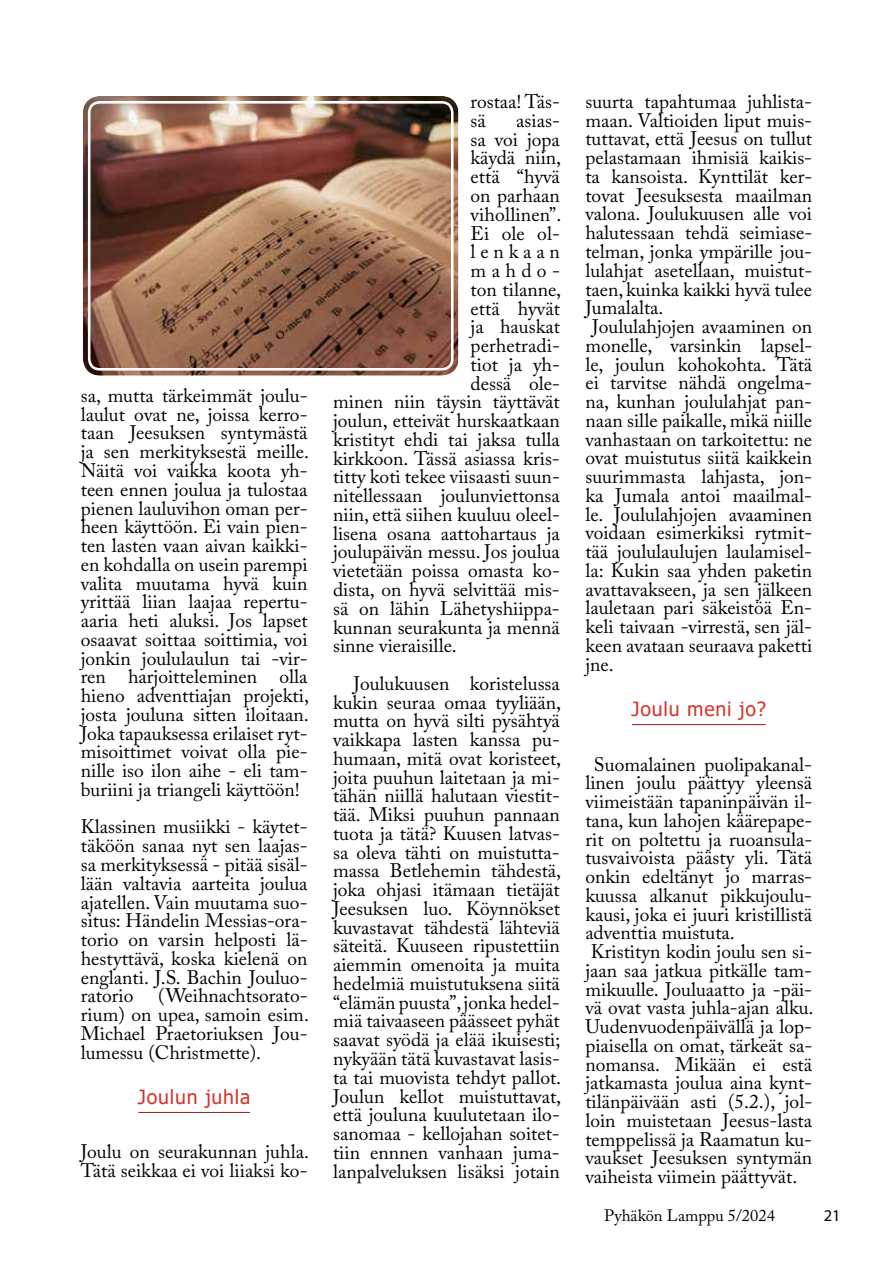
<style>
.page{position:relative;width:893px;height:1263px;background:#fff}
.page>*{position:absolute;margin:0;border:0;box-sizing:border-box;transform-origin:0 0}
.t1{font:19.5px/18.8px "Adobe Caslon Pro";color:#000200;text-align:justify}
.t2{font:19.5px "Tahoma";letter-spacing:.04em;color:#d5332b}
.t3{font:19.5px "Adobe Caslon Pro";letter-spacing:.245em;color:#000200}
.t4{font:16.5px "Adobe Caslon Pro";color:#000200}
.t5{font:16.5px "Myriad Pro";color:#000}
</style>
<div class="page">
<hr style="left:138px;top:1112px;width:112px;height:1px;background:#9d1b1f">
<hr style="left:632px;top:724px;width:134px;height:1px;background:#9d1b1f">
<img style="left:84px;top:97px;width:373px;height:277px">
<div style="left:75px;top:88px;width:391px;height:295px;border:8px solid #fff;border-radius:21px"></div>
<div style="left:88px;top:101px;width:366px;height:270px;border:3px solid #fff;border-radius:11px"></div>
<p class="t1" style="left:81px;top:386px;width:230px">sa, mutta tärkeimmät joulu&shy;laulut ovat ne, joissa kerro&shy;taan Jeesuksen syntymästä ja sen merkityksestä meille.<br>Näitä voi vaikka koota yh&shy;teen ennen joulua ja tulostaa pienen lauluvihon oman per&shy;heen käyttöön. Ei vain pien&shy;ten lasten vaan aivan kaikki&shy;en kohdalla on usein parempi valita muutama hyvä kuin yrittää liian laajaa repertu&shy;aaria heti aluksi. Jos lapset osaavat soittaa soittimia, voi jonkin joululaulun tai -vir&shy;ren harjoitteleminen olla hieno adventtiajan projekti, josta jouluna sitten iloitaan.<br>Joka tapauksessa erilaiset ryt&shy;misoittimet voivat olla pie&shy;nille iso ilon aihe - eli tam&shy;buriini ja triangeli käyttöön!</p>
<p class="t1" style="left:81px;top:817px;width:228px">Klassinen musiikki - käytet&shy;täköön sanaa nyt sen laajas&shy;sa merkityksessä - pitää sisäl&shy;lään valtavia aarteita joulua ajatellen. Vain muutama suo&shy;situs: Händelin Messias-ora&shy;torio on varsin helposti lä&shy;hestyttävä, koska kielenä on englanti. J.S. Bachin Jouluo&shy;ratorio</p>
<p class="t1" style="left:81px;top:986px;width:230px;text-indent:78px">(Weihnachtsorato&shy;rium) on upea, samoin esim.<br>Michael Praetoriuksen Jou&shy;lumessu (Christmette).</p>
<p class="t2" style="left:138px;top:1084px;width:114px">Joulun juhla</p>
<p class="t1" style="left:81px;top:1142px;width:230px">Joulu on seurakunnan juhla.<br>Tätä seikkaa ei voi liiaksi ko-</p>
<p class="t1" style="left:471px;top:92px;width:91px">rostaa! Täs&shy;sä</p>
<p class="t1" style="left:516px;top:111px;width:45px">asias-</p>
<p class="t1" style="left:471px;top:130px;width:91px">sa voi jopa</p>
<p class="t1" style="left:471px;top:148px;width:92px">käydä niin,</p>
<p class="t1" style="left:471px;top:167px;width:91px">että “hyvä</p>
<p class="t1" style="left:471px;top:186px;width:91px">on parhaan</p>
<p class="t1" style="left:471px;top:205px;width:92px">vihollinen”.</p>
<p class="t1" style="left:471px;top:223px;width:91px">Ei ole ol-</p>
<p class="t3" style="left:471px;top:240px;width:91px">lenkaan</p>
<p class="t1" style="left:471px;top:261px;width:91px">mahdo-</p>
<p class="t1" style="left:471px;top:280px;width:92px">ton tilanne,</p>
<p class="t1" style="left:471px;top:298px;width:91px">että hyvät</p>
<p class="t1" style="left:471px;top:317px;width:91px">ja hauskat</p>
<p class="t1" style="left:471px;top:336px;width:91px">perhetradi-</p>
<p class="t1" style="left:471px;top:355px;width:91px">tiot ja yh-</p>
<p class="t1" style="left:471px;top:373px;width:91px">dessä ole-</p>
<p class="t1" style="left:333px;top:392px;width:228px">minen niin täysin täyttävät</p>
<p class="t1" style="left:333px;top:411px;width:228px">joulun, etteivät hurskaatkaan</p>
<p class="t1" style="left:333px;top:430px;width:228px">kristityt ehdi tai jaksa tulla</p>
<p class="t1" style="left:333px;top:449px;width:228px">kirkkoon. Tässä asiassa kris-</p>
<p class="t1" style="left:333px;top:467px;width:228px">titty koti tekee viisaasti suun-</p>
<p class="t1" style="left:333px;top:486px;width:228px">nitellessaan joulunviettonsa</p>
<p class="t1" style="left:333px;top:505px;width:228px">niin, että siihen kuuluu oleel-</p>
<p class="t1" style="left:333px;top:524px;width:228px">lisena osana aattohartaus ja</p>
<p class="t1" style="left:333px;top:542px;width:228px">joulupäivän messu. Jos joulua</p>
<p class="t1" style="left:333px;top:561px;width:228px">vietetään poissa omasta ko-</p>
<p class="t1" style="left:333px;top:580px;width:228px">dista, on hyvä selvittää mis-</p>
<p class="t1" style="left:333px;top:599px;width:228px">sä on lähin Lähetyshiippa-</p>
<p class="t1" style="left:333px;top:617px;width:228px">kunnan seurakunta ja mennä</p>
<p class="t1" style="left:333px;top:636px;width:125px">sinne vieraisille.</p>
<p class="t1" style="left:333px;top:674px;width:230px;text-indent:20px">Joulukuusen koristelussa kukin seuraa omaa tyyliään, mutta on hyvä silti pysähtyä vaikkapa lasten kanssa pu&shy;humaan, mitä ovat koristeet, joita puuhun laitetaan ja mi&shy;tähän niillä halutaan viestit&shy;tää. Miksi puuhun pannaan tuota ja tätä? Kuusen latvas&shy;sa oleva tähti on muistutta&shy;massa Betlehemin tähdestä, joka ohjasi itämaan tietäjät Jeesuksen luo. Köynnökset kuvastavat tähdestä lähteviä säteitä. Kuuseen ripustettiin aiemmin omenoita ja muita hedelmiä muistutuksena siitä “elämän puusta”, jonka hedel&shy;miä taivaaseen päässeet pyhät saavat syödä ja elää ikuisesti; nykyään tätä kuvastavat lasis&shy;ta tai muovista tehdyt pallot.<br>Joulun kellot muistuttavat, että jouluna kuulutetaan ilo&shy;sanomaa - kellojahan soitet&shy;tiin ennnen vanhaan juma&shy;lanpalveluksen lisäksi jotain</p>
<p class="t1" style="left:585px;top:92px;width:228px">suurta tapahtumaa juhlista-</p>
<p class="t1" style="left:585px;top:111px;width:228px">maan. Valtioiden liput muis-</p>
<p class="t1" style="left:585px;top:129px;width:228px">tuttavat, että Jeesus on tullut</p>
<p class="t1" style="left:585px;top:148px;width:228px">pelastamaan ihmisiä kaikis-</p>
<p class="t1" style="left:585px;top:167px;width:228px">ta kansoista. Kynttilät ker-</p>
<p class="t1" style="left:585px;top:186px;width:228px">tovat Jeesuksesta maailman</p>
<p class="t1" style="left:585px;top:204px;width:228px">valona. Joulukuusen alle voi</p>
<p class="t1" style="left:585px;top:223px;width:228px">halutessaan tehdä seimiase-</p>
<p class="t1" style="left:585px;top:242px;width:228px">telman, jonka ympärille jou-</p>
<p class="t1" style="left:585px;top:261px;width:228px">lulahjat asetellaan, muistut-</p>
<p class="t1" style="left:585px;top:279px;width:228px">taen, kuinka kaikki hyvä tulee</p>
<p class="t1" style="left:585px;top:298px;width:80px">Jumalalta.</p>
<p class="t1" style="left:592px;top:317px;width:221px">Joululahjojen avaaminen on</p>
<p class="t1" style="left:585px;top:336px;width:228px">monelle, varsinkin lapsel-</p>
<p class="t1" style="left:585px;top:354px;width:228px">le, joulun kohokohta. Tätä</p>
<p class="t1" style="left:585px;top:373px;width:228px">ei tarvitse nähdä ongelma-</p>
<p class="t1" style="left:585px;top:392px;width:228px">na, kunhan joululahjat pan-</p>
<p class="t1" style="left:585px;top:411px;width:228px">naan sille paikalle, mikä niille</p>
<p class="t1" style="left:585px;top:429px;width:228px">vanhastaan on tarkoitettu: ne</p>
<p class="t1" style="left:585px;top:448px;width:228px">ovat muistutus siitä kaikkein</p>
<p class="t1" style="left:585px;top:467px;width:228px">suurimmasta lahjasta, jon-</p>
<p class="t1" style="left:585px;top:486px;width:228px">ka Jumala antoi maailmal-</p>
<p class="t1" style="left:585px;top:504px;width:228px">le. Joululahjojen avaaminen</p>
<p class="t1" style="left:585px;top:523px;width:228px">voidaan esimerkiksi rytmit-</p>
<p class="t1" style="left:585px;top:542px;width:228px">tää joululaulujen laulamisel-</p>
<p class="t1" style="left:585px;top:561px;width:228px">la: Kukin saa yhden paketin</p>
<p class="t1" style="left:585px;top:580px;width:228px">avattavakseen, ja sen jälkeen</p>
<p class="t1" style="left:585px;top:598px;width:228px">lauletaan pari säkeistöä En-</p>
<p class="t1" style="left:585px;top:617px;width:228px">keli taivaan -virrestä, sen jäl-</p>
<p class="t1" style="left:585px;top:636px;width:228px">keen avataan seuraava paketti</p>
<p class="t1" style="left:585px;top:655px;width:30px">jne.</p>
<p class="t2" style="left:631px;top:696px;width:136px">Joulu meni jo?</p>
<p class="t1" style="left:585px;top:754px;width:230px;text-align:left;text-indent:8px">Suomalainen puolipakanal&shy;linen joulu päättyy yleensä viimeistään tapaninpäivän il&shy;tana, kun lahojen käärepape&shy;rit on poltettu ja ruoansula&shy;tusvaivoista päästy yli. Tätä onkin edeltänyt jo marras&shy;kuussa alkanut pikkujoulu&shy;kausi, joka ei juuri kristillistä adventtia muistuta.<br>Kristityn kodin joulu sen si&shy;jaan saa jatkua pitkälle tam&shy;mikuulle. Jouluaatto ja -päi&shy;vä ovat vasta juhla-ajan alku.<br>Uudenvuodenpäivällä ja lop&shy;piaisella on omat, tärkeät sa&shy;nomansa. Mikään ei estä jatkamasta joulua aina kynt&shy;tilänpäivään asti (5.2.), jol&shy;loin muistetaan Jeesus-lasta temppelissä ja Raamatun ku&shy;vaukset Jeesuksen syntymän vaiheista viimein päättyvät.</p>
<p class="t4" style="left:604px;top:1206px;width:172px">Pyhäkön Lamppu 5/2024</p>
<p class="t5" style="left:824px;top:1206px;width:18px">21</p>
</div>
